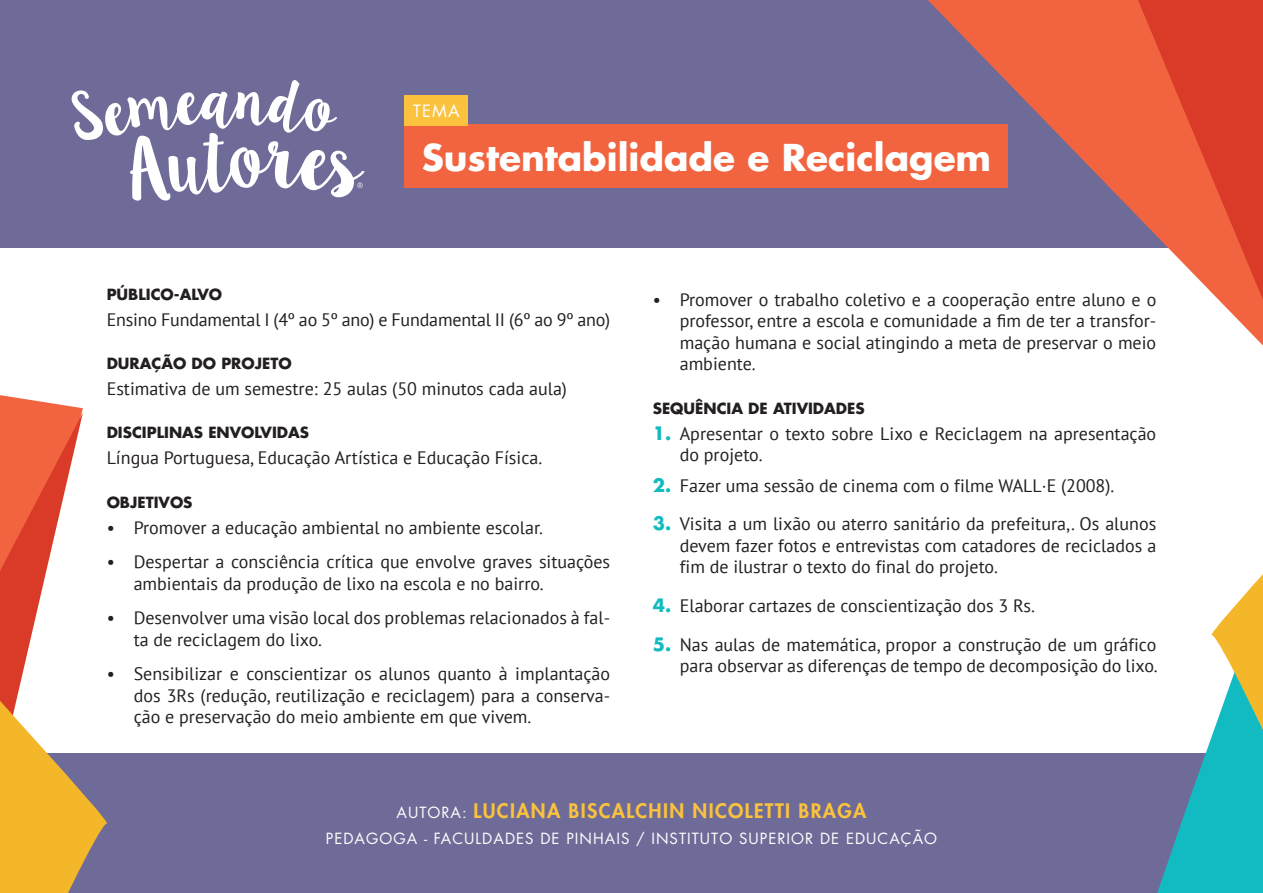
<style>
.page{position:relative;width:1263px;height:893px;background:#6f6b98}
.page>*{position:absolute;margin:0;border:0;box-sizing:border-box;transform-origin:0 0}
.t1{font:700 36px "Futura Std";color:#fff}
.t2{font:800 19.5px "Futura Std";letter-spacing:.07em;color:#fac23d}
.texto{font:18px/21.6px "PT Sans";color:#231f20}
.t3{font:16.5px "Futura Std";color:#fff}
.subtitulos{font:700 15px "Futura Std";color:#231f20}
.t4{font:15px "Futura Std";letter-spacing:.07em;color:#fff}
.s1{font-family:"Futura Std";font-weight:700;color:#12bbc1}
.s2{font-weight:400;font-size:15px;color:#fff}
</style>
<div class="page">
<div style="left:0;top:248px;width:1263px;height:505px;background:#fff"></div>
<div style="left:405px;top:124px;width:603px;height:64px;background:#f1643f"></div>
<svg style="left:928px;top:0;width:335px;height:346px"></svg>
<svg style="left:1138px;top:0;width:125px;height:300px"></svg>
<div style="left:405px;top:95px;width:63px;height:31px;background:#fac23d"></div>
<svg style="left:1157px;top:753px;width:106px;height:140px;fill:#12bbc1"></svg>
<svg style="left:0;top:395px;width:107px;height:498px"></svg>
<svg style="left:1206px;top:574px;width:57px;height:179px"></svg>
<svg style="left:72px;top:80px;width:293px;height:121px"></svg>
<p class="t3" style="left:413px;top:101px;width:48px">TEMA</p>
<p class="t1" style="left:422px;top:133px;width:571px">Sustentabilidade e Reciclagem</p>
<p class="subtitulos" style="left:107px;top:284px;width:117px">PÚBLICO-ALVO</p>
<p class="texto" style="left:107px;top:308px;width:505px">Ensino Fundamental I (4º ao 5º ano) e Fundamental II (6º ao 9º ano)</p>
<p class="subtitulos" style="left:107px;top:353px;width:186px">DURAÇÃO DO PROJETO</p>
<p class="texto" style="left:107px;top:377px;width:462px">Estimativa de um semestre: 25 aulas (50 minutos cada aula)</p>
<p class="subtitulos" style="left:107px;top:423px;width:204px">DISCIPLINAS ENVOLVIDAS</p>
<p class="texto" style="left:107px;top:447px;width:437px">Língua Portuguesa, Educação Artística e Educação Física.</p>
<p class="subtitulos" style="left:107px;top:492px;width:87px">OBJETIVOS</p>
<p class="texto" style="left:107px;top:516px;width:438px">• Promover a educação ambiental no ambiente escolar.</p>
<p class="texto" style="left:134px;top:550px;width:478px;text-indent:-27px">• Despertar a consciência crítica que envolve graves situações ambientais da produção de lixo na escola e no bairro.</p>
<p class="texto" style="left:134px;top:606px;width:478px;text-indent:-27px">• Desenvolver uma visão local dos problemas relacionados à fal&shy;ta de reciclagem do lixo.</p>
<p class="texto" style="left:134px;top:662px;width:478px;text-align:justify;text-indent:-27px">• Sensibilizar e conscientizar os alunos quanto à implantação dos 3Rs (redução, reutilização e reciclagem) para a conserva&shy;ção e preservação do meio ambiente em que vivem.</p>
<p class="texto" style="left:680px;top:288px;width:478px;text-align:justify;text-indent:-27px">• Promover o trabalho coletivo e a cooperação entre aluno e o professor, entre a escola e comunidade a fim de ter a transfor&shy;mação humana e social atingindo a meta de preservar o meio ambiente.</p>
<p class="subtitulos" style="left:653px;top:398px;width:213px">SEQUÊNCIA DE ATIVIDADES</p>
<p class="texto" style="left:680px;top:422px;width:478px;text-indent:-27px"><span class="s1">1.</span> Apresentar o texto sobre Lixo e Reciclagem na apresentação do projeto.</p>
<p class="texto" style="left:653px;top:474px;width:463px"><span class="s1">2.</span> Fazer uma sessão de cinema com o filme WALL·E (2008).</p>
<p class="texto" style="left:680px;top:513px;width:478px;text-align:justify;text-indent:-27px"><span class="s1">3.</span> Visita a um lixão ou aterro sanitário da prefeitura,. Os alunos devem fazer fotos e entrevistas com catadores de reciclados a fim de ilustrar o texto do final do projeto.</p>
<p class="texto" style="left:653px;top:594px;width:384px"><span class="s1">4.</span> Elaborar cartazes de conscientização dos 3 Rs.</p>
<p class="texto" style="left:653px;top:633px;width:506px;text-align:right"><span class="s1">5.</span> Nas aulas de matemática, propor a construção de um gráfico para observar as diferenças de tempo de decomposição do lixo.</p>
<p class="t2" style="left:396px;top:798px;width:471px"><span class="s2">AUTORA:</span> LUCIANA BISCALCHIN NICOLETTI BRAGA</p>
<p class="t4" style="left:326px;top:829px;width:613px">PEDAGOGA - FACULDADES DE PINHAIS / INSTITUTO SUPERIOR DE EDUCAÇÃO</p>
</div>
